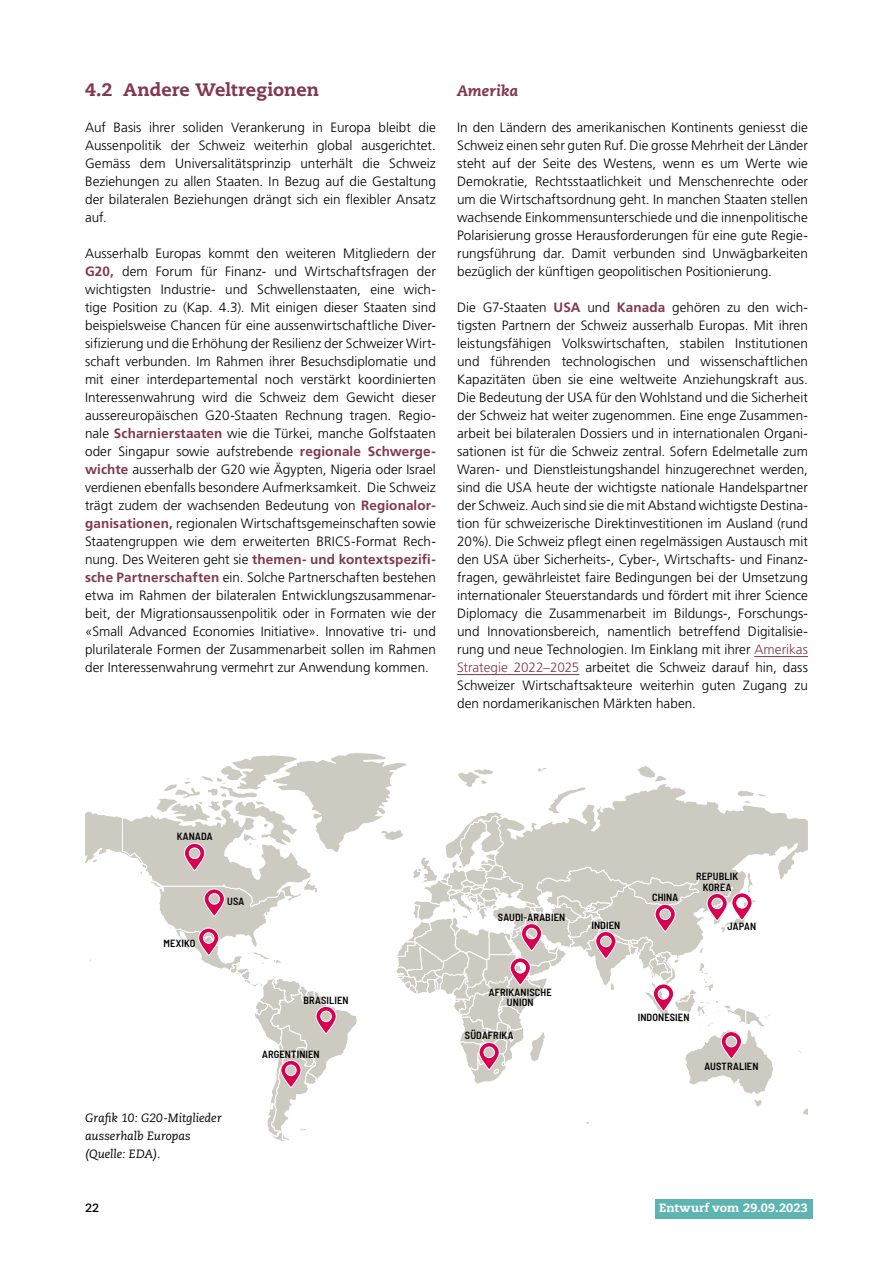
<style>
.page{position:relative;width:893px;height:1263px;background:#fff}
.page>*{position:absolute;margin:0;border:0;box-sizing:border-box;transform-origin:0 0}
._3_Zwischentitel_1{font:800 18px "Caecilia LT Pro 85";letter-spacing:.005em;color:#813752}
._3_Zwischentitel_2{font:italic 800 15px "Caecilia LT Pro 86";letter-spacing:.005em;color:#813752}
._4_Lauftext_9pt{font:300 13.5px/18px "Frutiger LT Pro";letter-spacing:.005em;color:#000;text-align:justify}
._5_Legende{font:italic 12px/18px "Caecilia LT Pro 56";letter-spacing:-.005em;color:#000}
.t1{font:800 12px "Caecilia LT Pro 85";letter-spacing:.015em;color:#fff}
.t2{font:700 12px "Caecilia LT Pro 75";color:#000}
.t3{font:600 semi-condensed 10.35px/10.4px "Barlow";letter-spacing:.015em;color:#000;text-align:center}
.s1{font-weight:700;color:#813752}
.s2{color:#813752}
</style>
<div class="page">
<div style="left:655px;top:1199px;width:157px;height:19px;background:#5db4b1"></div>
<hr style="left:754px;top:656px;width:54px;height:1px;background:#813752">
<hr style="left:457px;top:674px;width:122px;height:1px;background:#813752">
<svg style="left:85px;top:753px;width:723px;height:388px"></svg>
<p class="_3_Zwischentitel_1" style="left:85px;top:77px;width:236px">4.2 Andere Weltregionen</p>
<p class="_4_Lauftext_9pt" style="left:85px;top:119px;width:352px">Auf Basis ihrer soliden Verankerung in Europa bleibt die Aussenpolitik der Schweiz weiterhin global ausgerichtet.<br>Gemäss dem Universalitätsprinzip unterhält die Schweiz Beziehungen zu allen Staaten. In Bezug auf die Gestaltung der bilateralen Beziehungen drängt sich ein flexibler Ansatz auf.</p>
<p class="_4_Lauftext_9pt" style="left:85px;top:245px;width:352px">Ausserhalb Europas kommt den weiteren Mitgliedern der <span class="s1">G20,</span> dem Forum für Finanz- und Wirtschaftsfragen der wichtigsten Industrie- und Schwellenstaaten, eine wich&shy;tige Position zu (Kap. 4.3). Mit einigen dieser Staaten sind beispielsweise Chancen für eine aussenwirtschaftliche Diver&shy;sifizierung und die Erhöhung der Resilienz der Schweizer Wirt&shy;schaft verbunden. Im Rahmen ihrer Besuchsdiplomatie und mit einer interdepartemental noch verstärkt koordinierten Interessenwahrung wird die Schweiz dem Gewicht dieser aussereuropäischen G20-Staaten Rechnung tragen. Regio&shy;nale <span class="s1">Scharnierstaaten</span> wie die Türkei, manche Golfstaaten oder Singapur sowie aufstrebende <span class="s1">regionale Schwerge&shy;wichte</span> ausserhalb der G20 wie Ägypten, Nigeria oder Israel verdienen ebenfalls besondere Aufmerksamkeit. Die Schweiz trägt zudem der wachsenden Bedeutung von <span class="s1">Regionalor&shy;ganisationen,</span> regionalen Wirtschaftsgemeinschaften sowie Staatengruppen wie dem erweiterten BRICS-Format Rech&shy;nung. Des Weiteren geht sie <span class="s1">themen- und kontextspezifi&shy;sche Partnerschaften</span> ein. Solche Partnerschaften bestehen etwa im Rahmen der bilateralen Entwicklungszusammenar&shy;beit, der Migrationsaussenpolitik oder in Formaten wie der «Small Advanced Economies Initiative». Innovative tri- und plurilaterale Formen der Zusammenarbeit sollen im Rahmen der Interessenwahrung vermehrt zur Anwendung kommen.</p>
<p class="_3_Zwischentitel_2" style="left:457px;top:81px;width:63px">Amerika</p>
<p class="_4_Lauftext_9pt" style="left:457px;top:119px;width:352px">In den Ländern des amerikanischen Kontinents geniesst die Schweiz einen sehr guten Ruf. Die grosse Mehrheit der Länder steht auf der Seite des Westens, wenn es um Werte wie Demokratie, Rechtsstaatlichkeit und Menschenrechte oder um die Wirtschaftsordnung geht. In manchen Staaten stellen wachsende Einkommensunterschiede und die innenpolitische Polarisierung grosse Herausforderungen für eine gute Regie&shy;rungsführung dar. Damit verbunden sind Unwägbarkeiten bezüglich der künftigen geopolitischen Positionierung.</p>
<p class="_4_Lauftext_9pt" style="left:457px;top:299px;width:352px">Die G7-Staaten <span class="s1">USA</span> und <span class="s1">Kanada</span> gehören zu den wich&shy;tigsten Partnern der Schweiz ausserhalb Europas. Mit ihren leistungsfähigen Volkswirtschaften, stabilen Institutionen und führenden technologischen und wissenschaftlichen Kapazitäten üben sie eine weltweite Anziehungskraft aus.<br>Die Bedeutung der USA für den Wohlstand und die Sicherheit der Schweiz hat weiter zugenommen. Eine enge Zusammen&shy;arbeit bei bilateralen Dossiers und in internationalen Organi&shy;sationen ist für die Schweiz zentral. Sofern Edelmetalle zum Waren- und Dienstleistungshandel hinzugerechnet werden, sind die USA heute der wichtigste nationale Handelspartner der Schweiz. Auch sind sie die mit Abstand wichtigste Destina&shy;tion für schweizerische Direktinvestitionen im Ausland (rund 20%). Die Schweiz pflegt einen regelmässigen Austausch mit den USA über Sicherheits-, Cyber-, Wirtschafts- und Finanz&shy;fragen, gewährleistet faire Bedingungen bei der Umsetzung internationaler Steuerstandards und fördert mit ihrer Science Diplomacy die Zusammenarbeit im Bildungs-, Forschungs&shy;und Innovationsbereich, namentlich betreffend Digitalisie&shy;rung und neue Technologien. Im Einklang mit ihrer <span class="s2">Amerikas Strategie 2022–2025</span> arbeitet die Schweiz darauf hin, dass Schweizer Wirtschaftsakteure weiterhin guten Zugang zu den nordamerikanischen Märkten haben.</p>
<p class="t3" style="left:177px;top:830px;width:37px">KANADA</p>
<p class="t3" style="left:164px;top:937px;width:33px">MEXIKO</p>
<p class="t3" style="left:227px;top:895px;width:19px">USA</p>
<p class="t3" style="left:303px;top:994px;width:47px">BRASILIEN</p>
<p class="t3" style="left:262px;top:1048px;width:59px">ARGENTINIEN</p>
<p class="_5_Legende" style="left:85px;top:1109px;width:138px">Grafik 10: G20-Mitglieder ausserhalb Europas (Quelle: EDA).</p>
<p class="t3" style="left:498px;top:911px;width:69px">SAUDI-ARABIEN</p>
<p class="t3" style="left:489px;top:986px;width:64px">AFRIKANISCHE<br>UNION</p>
<p class="t3" style="left:465px;top:1029px;width:50px">SÜDAFRIKA</p>
<p class="t3" style="left:591px;top:919px;width:30px">INDIEN</p>
<p class="t3" style="left:652px;top:891px;width:28px">CHINA</p>
<p class="t3" style="left:696px;top:870px;width:44px">REPUBLIK<br>KOREA</p>
<p class="t3" style="left:728px;top:920px;width:30px">JAPAN</p>
<p class="t3" style="left:638px;top:1012px;width:53px">INDONESIEN</p>
<p class="t3" style="left:704px;top:1060px;width:56px">AUSTRALIEN</p>
<p class="t2" style="left:85px;top:1200px;width:16px">22</p>
<p class="t1" style="left:659px;top:1200px;width:150px">Entwurf vom 29.09.2023</p>
</div>
